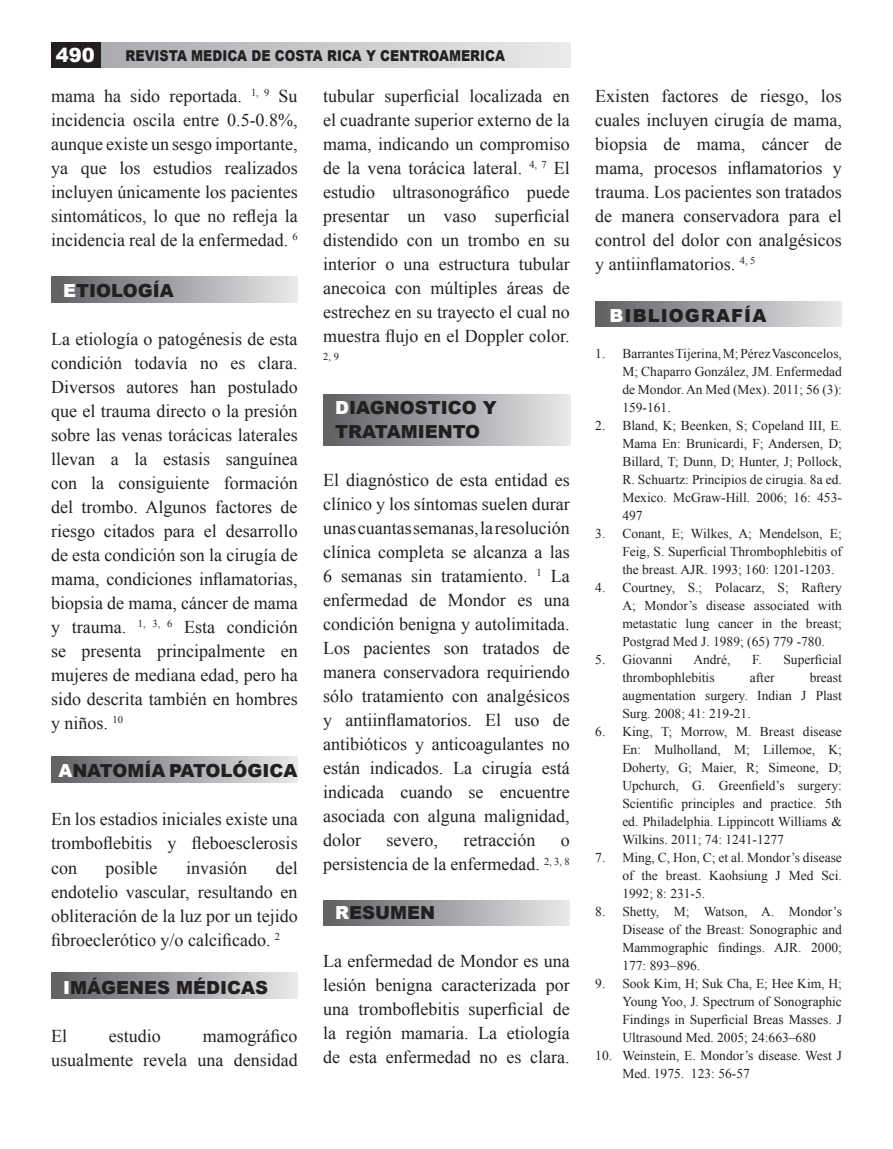
<style>
.page{position:relative;width:893px;height:1149px;background:#fff}
.page>*{position:absolute;margin:0;border:0;box-sizing:border-box;transform-origin:0 0}
.t1{font:900 19.5px "Arial";color:#fff}
.t2{font:18px/24px "Times New Roman";color:#231f20;text-align:justify}
.t3{font:900 18px/24px "Arial";color:#231f20}
.t4{font:900 18px "Arial";letter-spacing:.06em;color:#231f20}
.t5{font:900 15px "Arial";color:#231f20;scale:.85 1}
.t6{font:13.5px/18px "Times New Roman";color:#231f20;text-align:justify}
.t7{font:10.5px "Times New Roman";color:#231f20}
.s1{color:#fff}
</style>
<div class="page">
<div style="left:324px;top:394px;width:247px;height:51px;background:linear-gradient(to right,#5e5f63,#e8e9eb)"></div>
<div style="left:51px;top:277px;width:247px;height:25px;background:linear-gradient(to right,#5e5f63,#e8e9eb)"></div>
<div style="left:51px;top:756px;width:247px;height:26px;background:linear-gradient(to right,#5e5f63,#e8e9eb)"></div>
<div style="left:51px;top:972px;width:247px;height:26px;background:linear-gradient(to right,#5e5f63,#e8e9eb)"></div>
<div style="left:323px;top:900px;width:247px;height:25px;background:linear-gradient(to right,#5e5f63,#e8e9eb)"></div>
<div style="left:595px;top:301px;width:247px;height:25px;background:linear-gradient(to right,#5e5f62,#e7e9eb)"></div>
<div style="left:100px;top:42px;width:471px;height:26px;background:linear-gradient(to right,#aaabaf,#e9eaeb)"></div>
<div style="left:51px;top:43px;width:49px;height:25px;background:#231f20"></div>
<p class="t1" style="left:56px;top:41px;width:41px">490</p>
<p class="t5" style="left:126px;top:44px;width:448px">REVISTA MEDICA DE COSTA RICA Y CENTROAMERICA</p>
<p class="t2" style="left:51px;top:83px;width:248px">mama ha sido reportada. <sup>1,</sup> <sup>9</sup> Su incidencia oscila entre 0.5-0.8%, aunque existe un sesgo importante, ya que los estudios realizados incluyen únicamente los pacientes sintomáticos, lo que no refleja la incidencia real de la enfermedad. <sup>6</sup></p>
<p class="t3" style="left:63px;top:278px;width:112px"><span class="s1">E</span>TIOLOGÍA</p>
<p class="t2" style="left:51px;top:326px;width:248px">La etiología o patogénesis de esta condición todavía no es clara.<br>Diversos autores han postulado que el trauma directo o la presión sobre las venas torácicas laterales llevan a la estasis sanguínea con la consiguiente formación del trombo. Algunos factores de riesgo citados para el desarrollo de esta condición son la cirugía de mama, condiciones inflamatorias, biopsia de mama, cáncer de mama y trauma. <sup>1,</sup> <sup>3,</sup> <sup>6</sup> Esta condición se presenta principalmente en mujeres de mediana edad, pero ha sido descrita también en hombres y niños. <sup>10</sup></p>
<p class="t3" style="left:58px;top:758px;width:241px"><span class="s1">A</span>NATOMÍA PATOLÓGICA</p>
<p class="t2" style="left:51px;top:806px;width:248px">En los estadios iniciales existe una tromboflebitis y fleboesclerosis con</p>
<p class="t2" style="left:51px;top:854px;width:248px;text-indent:225px">del endotelio vascular, resultando en obliteración de la luz por un tejido fibroeclerótico y/o calcificado. <sup>2</sup></p>
<p class="t3" style="left:63px;top:974px;width:206px"><span class="s1">I</span>MÁGENES MÉDICAS</p>
<p class="t2" style="left:51px;top:1022px;width:18px">El</p>
<p class="t2" style="left:109px;top:1022px;width:54px">estudio</p>
<p class="t2" style="left:106px;top:854px;width:54px">posible</p>
<p class="t2" style="left:186px;top:854px;width:63px">invasión</p>
<p class="t2" style="left:51px;top:1022px;width:248px;text-align:right">mamográfico<br>usualmente revela una densidad</p>
<p class="t2" style="left:323px;top:83px;width:248px">tubular superficial localizada en el cuadrante superior externo de la mama, indicando un compromiso de la vena torácica lateral. <sup>4,</sup> <sup>7</sup> El estudio ultrasonográfico puede presentar un vaso superficial distendido con un trombo en su interior o una estructura tubular anecoica con múltiples áreas de estrechez en su trayecto el cual no muestra flujo en el Doppler color.</p>
<p class="t7" style="left:323px;top:349px;width:17px">2, 9</p>
<p class="t3" style="left:335px;top:395px;width:163px"><span class="s1">D</span>IAGNOSTICO Y<br>TRATAMIENTO</p>
<p class="t2" style="left:323px;top:467px;width:248px">El diagnóstico de esta entidad es clínico y los síntomas suelen durar unas cuantas semanas, la resolución clínica completa se alcanza a las 6 semanas sin tratamiento. <sup>1</sup> La enfermedad de Mondor es una condición benigna y autolimitada.<br>Los pacientes son tratados de manera conservadora requiriendo sólo tratamiento con analgésicos y antiinflamatorios. El uso de antibióticos y anticoagulantes no están indicados. La cirugía está indicada cuando se encuentre asociada con alguna malignidad, dolor</p>
<p class="t2" style="left:387px;top:827px;width:53px">severo,</p>
<p class="t2" style="left:463px;top:827px;width:73px">retracción</p>
<p class="t2" style="left:323px;top:827px;width:248px;text-align:right">o<br>persistencia de la enfermedad. <sup>2,</sup> <sup>3,</sup> <sup>8</sup></p>
<p class="t3" style="left:335px;top:899px;width:101px"><span class="s1">R</span>ESUMEN</p>
<p class="t2" style="left:323px;top:947px;width:248px">La enfermedad de Mondor es una lesión benigna caracterizada por una tromboflebitis superficial de la región mamaria. La etiología de esta enfermedad no es clara.</p>
<p class="t2" style="left:595px;top:83px;width:248px">Existen factores de riesgo, los cuales incluyen cirugía de mama, biopsia de mama, cáncer de mama, procesos inflamatorios y trauma. Los pacientes son tratados de manera conservadora para el control del dolor con analgésicos y antiinflamatorios. <sup>4,</sup> <sup>5</sup></p>
<p class="t4" style="left:609px;top:302px;width:158px"><span class="s1">B</span>IBLIOGRAFÍA</p>
<p class="t6" style="left:622px;top:344px;width:221px;text-indent:-27px">1. Barrantes Tijerina, M; Pérez Vasconcelos, M; Chaparro González, JM. Enfermedad de Mondor. An Med (Mex). 2011; 56 (3):<br>159-161.</p>
<p class="t6" style="left:622px;top:416px;width:221px;text-indent:-27px">2. Bland, K; Beenken, S; Copeland III, E.<br>Mama En: Brunicardi, F; Andersen, D; Billard, T; Dunn, D; Hunter, J; Pollock, R. Schuartz: Principios de cirugia. 8a ed.<br>Mexico. McGraw-Hill. 2006; 16: 453- 497</p>
<p class="t6" style="left:622px;top:524px;width:221px;text-indent:-27px">3. Conant, E; Wilkes, A; Mendelson, E; Feig, S. Superficial Thrombophlebitis of the breast. AJR. 1993; 160: 1201-1203.</p>
<p class="t6" style="left:622px;top:578px;width:221px;text-indent:-27px">4. Courtney, S.; Polacarz, S; Raftery A; Mondor’s disease associated with metastatic lung cancer in the breast; Postgrad Med J. 1989; (65) 779 -780.</p>
<p class="t6" style="left:595px;top:650px;width:79px">5. Giovanni</p>
<p class="t6" style="left:693px;top:650px;width:39px">André,</p>
<p class="t6" style="left:752px;top:650px;width:91px">F. Superficial</p>
<p class="t6" style="left:622px;top:668px;width:94px">thrombophlebitis</p>
<p class="t6" style="left:750px;top:668px;width:26px">after</p>
<p class="t6" style="left:622px;top:668px;width:221px;text-indent:187px">breast augmentation surgery. Indian J Plast Surg. 2008; 41: 219-21.</p>
<p class="t6" style="left:622px;top:722px;width:221px;text-indent:-27px">6. King, T; Morrow, M. Breast disease En: Mulholland, M; Lillemoe, K; Doherty, G; Maier, R; Simeone, D; Upchurch, G. Greenfield’s surgery:<br>Scientific principles and practice. 5th ed. Philadelphia. Lippincott Williams &amp; Wilkins. 2011; 74: 1241-1277</p>
<p class="t6" style="left:622px;top:848px;width:221px;text-indent:-27px">7. Ming, C, Hon, C; et al. Mondor’s disease of the breast. Kaohsiung J Med Sci.<br>1992; 8: 231-5.</p>
<p class="t6" style="left:622px;top:902px;width:221px;text-indent:-27px">8. Shetty, M; Watson, A. Mondor’s Disease of the Breast: Sonographic and Mammographic findings. AJR. 2000; 177: 893–896.</p>
<p class="t6" style="left:622px;top:974px;width:221px;text-indent:-27px">9. Sook Kim, H; Suk Cha, E; Hee Kim, H; Young Yoo, J. Spectrum of Sonographic Findings in Superficial Breas Masses. J Ultrasound Med. 2005; 24:663–680</p>
<p class="t6" style="left:622px;top:1046px;width:221px;text-indent:-27px">10. Weinstein, E. Mondor’s disease. West J<br>Med. 1975. 123: 56-57</p>
</div>
